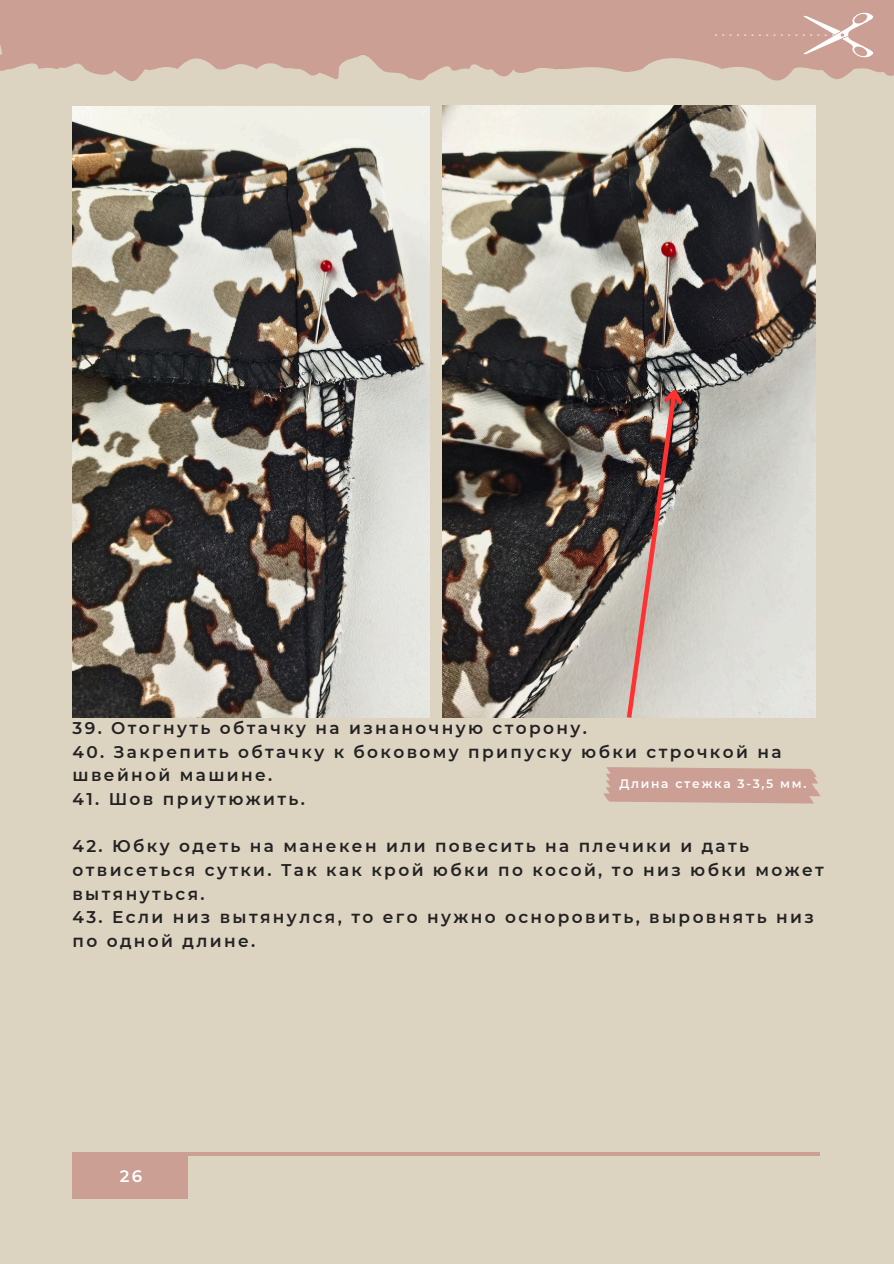
<style>
.page{position:relative;width:894px;height:1264px;background:#fff}
.page>*{position:absolute;margin:0;border:0;box-sizing:border-box;transform-origin:0 0}
.t1{font:600 16.95px/23.7px "Montserrat";letter-spacing:.14em;color:#222}
.t2{font:600 16.5px "Montserrat";color:#fff}
.t3{font:600 12.15px "Montserrat";letter-spacing:.14em;color:#fff}
</style>
<div class="page">
<div style="left:0;top:0;width:893px;height:1263px;background:#ddd3c1"></div>
<div style="left:72px;top:1152px;width:115px;height:46px;background:#cb9f94"></div>
<hr style="left:72px;top:1152px;width:747px;height:3px;background:#cb9f94">
<svg style="left:0;top:0;width:893px;height:81px;fill:#cb9f94"></svg>
<svg style="left:744px;top:12px;width:131px;height:46px;background:#d0a99f"></svg>
<svg style="left:722px;top:35px;width:16px;height:1px"></svg>
<img style="left:72px;top:106px;width:357px;height:611px">
<img style="left:442px;top:106px;width:373px;height:611px">
<svg style="left:603px;top:767px;width:217px;height:36px;background:#cca397"></svg>
<svg style="left:623px;top:383px;width:65px;height:335px"></svg>
<p class="t1" style="left:72px;top:716px;width:516px">39. Отогнуть обтачку на изнаночную сторону.</p>
<p class="t1" style="left:72px;top:739px;width:710px">40. Закрепить обтачку к боковому припуску юбки строчкой на швейной машине.</p>
<p class="t1" style="left:72px;top:787px;width:234px">41. Шов приутюжить.</p>
<p class="t1" style="left:72px;top:834px;width:752px">42. Юбку одеть на манекен или повесить на плечики и дать отвисеться сутки. Так как крой юбки по косой, то низ юбки может вытянуться.</p>
<p class="t1" style="left:72px;top:905px;width:742px">43. Если низ вытянулся, то его нужно осноровить, выровнять низ по одной длине.</p>
<h1 class="t3" style="left:619px;top:776px;width:188px">Длина стежка 3-3,5 мм.</h1>
<h1 class="t2" style="left:120px;top:1166px;width:24px">26</h1>
</div>
